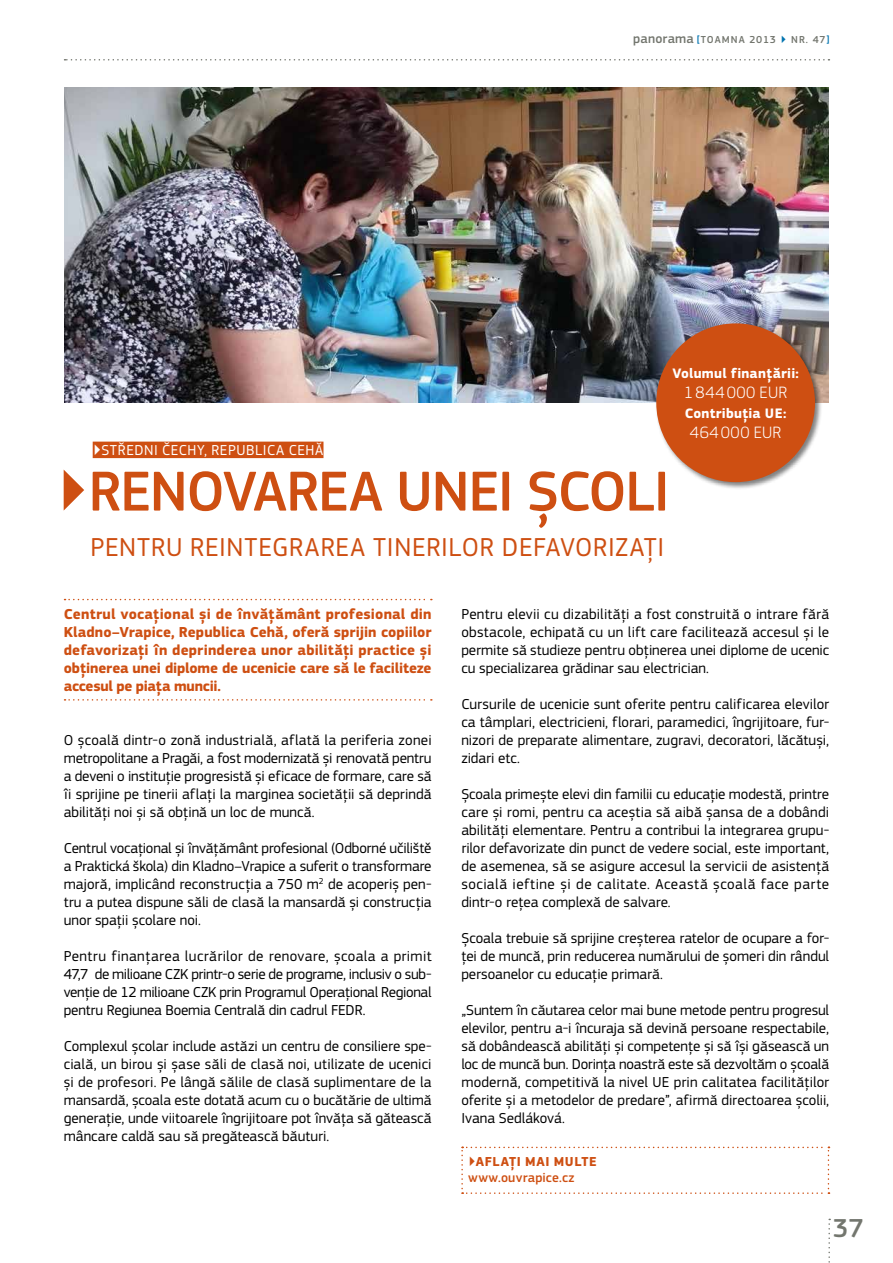
<style>
.page{position:relative;width:893px;height:1263px;background:#fff}
.page>*{position:absolute;margin:0;border:0;box-sizing:border-box;transform-origin:0 0}
.t1{font:500 58.5px "EC Square Sans Pro";letter-spacing:-.025em;color:#ce4f12}
.t2{font:27px "EC Square Sans Pro";letter-spacing:.025em;color:#ce4f12}
.t3{font:500 27px "EC Square Sans Pro";color:#73766e}
.t4{font:300 17.1px "EC Square Sans Pro";letter-spacing:.025em;color:#fff}
.t5{font:15px/18px "EC Square Sans Pro";color:#000;text-align:justify}
.t6{font:700 15px/18px "EC Square Sans Pro";letter-spacing:-.015em;color:#ce4f12;text-align:justify}
.t7{font:15px "EC Square Sans Pro";letter-spacing:.04em;color:#fff}
.t8{font:700 14.25px "EC Square Sans Pro";letter-spacing:.015em;color:#fff}
.t9{font:500 13.5px "EC Square Sans Pro";letter-spacing:.015em;color:#ce4f12}
.t10{font:700 13.5px "EC Square Sans Pro";letter-spacing:.05em;color:#ce4f12}
.t11{font:500 10.5px "EC Square Sans Pro";letter-spacing:.085em;color:#73766e}
.s1{font-size:13.5px}
.s2{color:#0073af}
</style>
<div class="page">
<img style="left:64px;top:88px;width:765px;height:315px">
<svg style="left:65px;top:599px;width:367px;height:1px"></svg>
<svg style="left:65px;top:699px;width:367px;height:2px"></svg>
<svg style="left:461px;top:1147px;width:368px;height:47px"></svg>
<div style="left:655px;top:322px;width:168px;height:168px;background:#000;opacity:.5"></div>
<div style="left:656px;top:323px;width:159px;height:159px;background:#ce4f12;border-radius:50%"></div>
<div style="left:93px;top:442px;width:230px;height:16px;background:#ce4f12"></div>
<svg style="left:828px;top:1219px;width:2px;height:44px"></svg>
<svg style="left:65px;top:59px;width:764px;height:2px"></svg>
<p class="t11" style="left:633px;top:33px;width:197px"><span class="s1">panorama</span> <span class="s2">[</span>TOAMNA 2013 <span class="s2">▶</span> NR. 47<span class="s2">]</span></p>
<p class="t7" style="left:93px;top:441px;width:232px">▶STŘEDNI ČECHY, REPUBLICA CEHĂ</p>
<p class="t8" style="left:672px;top:365px;width:128px">Volumul finanţării:</p>
<p class="t4" style="left:684px;top:382px;width:105px">1844000 EUR</p>
<p class="t8" style="left:685px;top:405px;width:103px">Contribuţia UE:</p>
<p class="t4" style="left:690px;top:422px;width:93px">464000 EUR</p>
<h1 class="t1" style="left:56px;top:457px;width:616px">▶RENOVAREA UNEI ŞCOLI</h1>
<h2 class="t2" style="left:90px;top:531px;width:575px">PENTRU REINTEGRAREA TINERILOR DEFAVORIZAŢI</h2>
<p class="t6" style="left:64px;top:605px;width:369px">Centrul vocaţional şi de învăţământ profesional din Kladno–Vrapice, Republica Cehă, oferă sprijin copiilor defavorizaţi în deprinderea unor abilităţi practice şi obţinerea unei diplome de ucenicie care să le faciliteze accesul pe piaţa muncii.</p>
<p class="t5" style="left:64px;top:731px;width:369px">O şcoală dintr-o zonă industrială, aflată la periferia zonei metropolitane a Pragăi, a fost modernizată şi renovată pentru a deveni o instituţie progresistă şi eficace de formare, care să îi sprijine pe tinerii aflaţi la marginea societăţii să deprindă abilităţi noi şi să obţină un loc de muncă.</p>
<p class="t5" style="left:64px;top:839px;width:369px">Centrul vocaţional şi învăţământ profesional (Odborné učiliště a Praktická škola) din Kladno–Vrapice a suferit o transformare majoră, implicând reconstrucţia a 750 m<sup>2</sup> de acoperiş pen&shy;tru a putea dispune săli de clasă la mansardă şi construcţia unor spaţii şcolare noi.</p>
<p class="t5" style="left:64px;top:947px;width:369px">Pentru finanţarea lucrărilor de renovare, şcoala a primit 47,7 de milioane CZK printr-o serie de programe, inclusiv o sub&shy;venţie de 12 milioane CZK prin Programul Operaţional Regional pentru Regiunea Boemia Centrală din cadrul FEDR.</p>
<p class="t5" style="left:64px;top:1037px;width:369px">Complexul şcolar include astăzi un centru de consiliere spe&shy;cială, un birou şi şase săli de clasă noi, utilizate de ucenici şi de profesori. Pe lângă sălile de clasă suplimentare de la mansardă, şcoala este dotată acum cu o bucătărie de ultimă generaţie, unde viitoarele îngrijitoare pot învăţa să gătească mâncare caldă sau să pregătească băuturi.</p>
<p class="t5" style="left:461px;top:605px;width:369px">Pentru elevii cu dizabilităţi a fost construită o intrare fără obstacole, echipată cu un lift care facilitează accesul şi le permite să studieze pentru obţinerea unei diplome de ucenic cu specializarea grădinar sau electrician.</p>
<p class="t5" style="left:461px;top:695px;width:369px">Cursurile de ucenicie sunt oferite pentru calificarea elevilor ca tâmplari, electricieni, florari, paramedici, îngrijitoare, fur&shy;nizori de preparate alimentare, zugravi, decoratori, lăcătuşi, zidari etc.</p>
<p class="t5" style="left:461px;top:785px;width:369px">Şcoala primeşte elevi din familii cu educaţie modestă, printre care şi romi, pentru ca aceştia să aibă şansa de a dobândi abilităţi elementare. Pentru a contribui la integrarea grupu&shy;rilor defavorizate din punct de vedere social, este important, de asemenea, să se asigure accesul la servicii de asistenţă socială ieftine şi de calitate. Această şcoală face parte dintr-o reţea complexă de salvare.</p>
<p class="t5" style="left:461px;top:929px;width:369px">Şcoala trebuie să sprijine creşterea ratelor de ocupare a for&shy;ţei de muncă, prin reducerea numărului de şomeri din rândul persoanelor cu educaţie primară.</p>
<p class="t5" style="left:461px;top:1001px;width:369px">„Suntem în căutarea celor mai bune metode pentru progresul elevilor, pentru a-i încuraja să devină persoane respectabile, să dobândească abilităţi şi competenţe şi să îşi găsească un loc de muncă bun. Dorinţa noastră este să dezvoltăm o şcoală modernă, competitivă la nivel UE prin calitatea facilităţilor oferite şi a metodelor de predare”, afirmă directoarea şcolii, Ivana Sedláková.</p>
<p class="t10" style="left:468px;top:1153px;width:130px">▶AFLAŢI MAI MULTE</p>
<p class="t9" style="left:468px;top:1170px;width:108px">www.ouvrapice.cz</p>
<h2 class="t3" style="left:833px;top:1212px;width:32px">37</h2>
</div>
